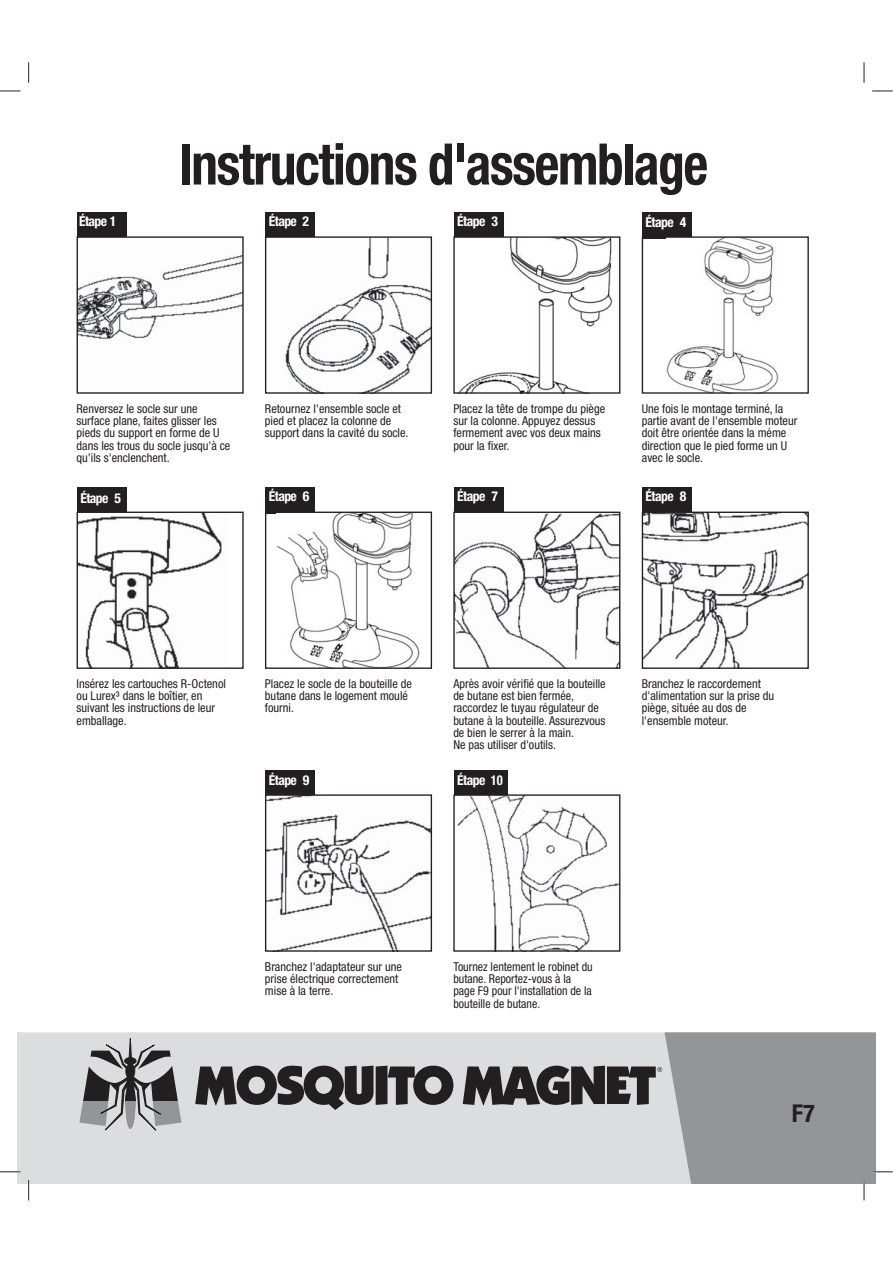
<style>
.page{position:relative;width:893px;height:1263px;background:#fff}
.page>*{position:absolute;margin:0;border:0;box-sizing:border-box;transform-origin:0 0}
.t1{font:700 condensed 57.3px "Helvetica Neue LT Std";letter-spacing:-.025em;color:#231f20;scale:.93 1}
.t2{font:700 condensed 24.6px "Helvetica Neue LT Std";color:#231f20}
.t3{font:700 condensed 13.65px "Helvetica Neue LT Std";letter-spacing:-.04em;color:#fff}
.t4{font:condensed 12.3px/12.3px "Helvetica Neue LT Std";color:#231f20}
</style>
<div class="page">
<div style="left:17px;top:1032px;width:446px;height:151px;background:#dcddde"></div>
<svg style="left:79px;top:1032px;width:102px;height:111px;background:#a5a5a6"></svg>
<svg style="left:195px;top:1066px;width:258px;height:44px;background:#696667"></svg>
<div style="left:77px;top:212px;width:49px;height:26px;background:#231f20"></div>
<img style="left:79px;top:254px;width:163px;height:86px">
<div style="left:77px;top:236px;width:167px;height:158px;border:1px solid #231f20"></div>
<div style="left:77px;top:487px;width:49px;height:27px;background:#231f20"></div>
<img style="left:79px;top:514px;width:143px;height:153px">
<div style="left:77px;top:512px;width:167px;height:157px;border:1px solid #231f20"></div>
<div style="left:266px;top:212px;width:49px;height:26px;background:#231f20"></div>
<img style="left:285px;top:238px;width:145px;height:154px">
<div style="left:265px;top:236px;width:167px;height:158px;border:1px solid #231f20"></div>
<div style="left:266px;top:487px;width:49px;height:27px;background:#231f20"></div>
<img style="left:277px;top:514px;width:142px;height:153px">
<div style="left:265px;top:512px;width:167px;height:157px;border:1px solid #231f20"></div>
<div style="left:266px;top:770px;width:49px;height:26px;background:#231f20"></div>
<img style="left:267px;top:796px;width:163px;height:154px">
<div style="left:265px;top:794px;width:167px;height:158px;border:1px solid #231f20"></div>
<div style="left:454px;top:212px;width:49px;height:26px;background:#231f20"></div>
<img style="left:459px;top:238px;width:154px;height:154px">
<div style="left:453px;top:236px;width:167px;height:158px;border:1px solid #231f20"></div>
<div style="left:454px;top:487px;width:49px;height:27px;background:#231f20"></div>
<img style="left:455px;top:514px;width:163px;height:153px">
<div style="left:453px;top:512px;width:167px;height:157px;border:1px solid #231f20"></div>
<div style="left:454px;top:770px;width:53px;height:26px;background:#231f20"></div>
<img style="left:457px;top:796px;width:161px;height:154px">
<div style="left:453px;top:794px;width:167px;height:158px;border:1px solid #231f20"></div>
<div style="left:642px;top:212px;width:49px;height:26px;background:#231f20"></div>
<img style="left:667px;top:238px;width:111px;height:154px">
<div style="left:642px;top:236px;width:167px;height:158px;border:1px solid #231f20"></div>
<div style="left:642px;top:487px;width:49px;height:27px;background:#231f20"></div>
<img style="left:644px;top:514px;width:163px;height:153px">
<div style="left:642px;top:512px;width:167px;height:157px;border:1px solid #231f20"></div>
<hr style="left:0;top:1171px;width:20px;height:2px;background:#fff">
<hr style="left:28px;top:1180px;width:2px;height:20px;background:#fff">
<svg style="left:0;top:91px;width:20px;height:1px"></svg>
<svg style="left:872px;top:91px;width:21px;height:1px"></svg>
<svg style="left:0;top:1172px;width:20px;height:1px"></svg>
<svg style="left:28px;top:62px;width:1px;height:21px"></svg>
<svg style="left:28px;top:1180px;width:1px;height:20px"></svg>
<svg style="left:864px;top:62px;width:1px;height:21px"></svg>
<svg style="left:463px;top:1032px;width:430px;height:168px;background:#b4b5b6"></svg>
<p class="t3" style="left:79px;top:216px;width:39px">Étape 1</p>
<h1 class="t1" style="left:179px;top:143px;width:571px">Instructions d'assemblage</h1>
<p class="t3" style="left:269px;top:216px;width:42px">Étape 2</p>
<p class="t3" style="left:457px;top:216px;width:42px">Étape 3</p>
<p class="t3" style="left:645px;top:218px;width:42px">Étape 4</p>
<p class="t4" style="left:77px;top:403px;width:155px">Renversez le socle sur une surface plane, faites glisser les pieds du support en forme de U dans les trous du socle jusqu'à ce qu'ils s'enclenchent.</p>
<p class="t3" style="left:80px;top:493px;width:42px">Étape 5</p>
<p class="t4" style="left:265px;top:403px;width:145px">Retournez l'ensemble socle et pied et placez la colonne de support dans la cavité du socle.</p>
<p class="t3" style="left:269px;top:491px;width:42px">Étape 6</p>
<p class="t4" style="left:453px;top:403px;width:153px">Placez la tête de trompe du piège sur la colonne. Appuyez dessus fermement avec vos deux mains pour la fixer.</p>
<p class="t3" style="left:457px;top:491px;width:42px">Étape 7</p>
<p class="t4" style="left:642px;top:403px;width:157px">Une fois le montage terminé, la partie avant de l'ensemble moteur doit être orientée dans la méme direction que le pied forme un U avec le socle.</p>
<p class="t3" style="left:645px;top:491px;width:42px">Étape 8</p>
<p class="t4" style="left:77px;top:678px;width:151px">lnsérez les cartouches R-Octenol ou Lurex³ dans le boîtier, en suivant les instructions de leur emballage.</p>
<p class="t4" style="left:265px;top:678px;width:149px">Placez le socle de la bouteille de butane dans le logement moulé fourni.</p>
<p class="t3" style="left:269px;top:776px;width:42px">Étape 9</p>
<p class="t4" style="left:453px;top:678px;width:154px">Après avoir vérifié que la bouteille de butane est bien fermée, raccordez le tuyau régulateur de butane à la bouteille. Assurezvous de bien le serrer à la main.<br>Ne pas utiliser d'outils.</p>
<p class="t3" style="left:457px;top:776px;width:47px">Étape 10</p>
<p class="t4" style="left:642px;top:678px;width:134px">Branchez le raccordement d'alimentation sur la prise du piège, située au dos de l'ensemble moteur.</p>
<p class="t4" style="left:265px;top:961px;width:138px">Branchez l'adaptateur sur une prise électrique correctement mise à la terre.</p>
<p class="t4" style="left:453px;top:961px;width:141px">Tournez lentement le robinet du butane. Reportez-vous à la page F9 pour l'installation de la bouteille de butane.</p>
<h2 class="t2" style="left:792px;top:1105px;width:25px">F7</h2>
</div>
